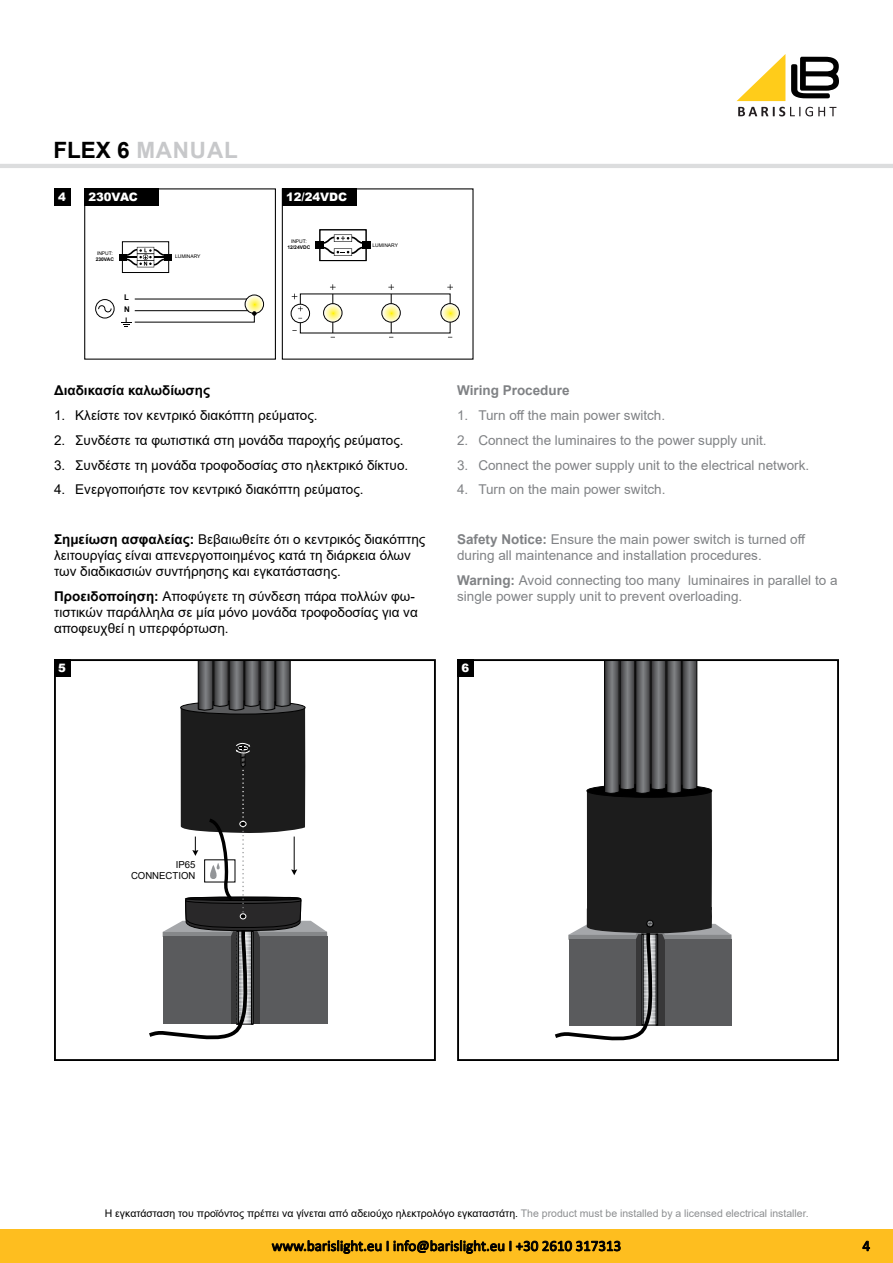
<style>
.page{position:relative;width:893px;height:1263px;background:#fff}
.page>*{position:absolute;margin:0;border:0;box-sizing:border-box;transform-origin:0 0}
.t1{font:700 22.5px "Arial";color:#c7c8ca}
.t2{font:15px "Calibri";color:#000}
.t3{font:13.5px/16.2px "Arial";color:#000}
.t4{font:13.5px/16.2px "Arial";color:#808285}
.t5{font:700 13.5px "Arial";color:#000}
.t6{font:700 13.5px "Arial";color:#808285}
.t7{font:900 11.55px "Arial";color:#fff}
.t8{font:10.5px "Arial";color:#000}
.t9{font:9.6px/11.6px "Arial";color:#000;text-align:right}
.t10{font:700 7.8px "Arial";color:#000}
.t11{font:4.95px "Arial";color:#000}
.t12{font:700 4.95px "Arial";color:#000}
.s1{color:#000}
.s2{font-weight:700}
.s3{color:#8d8f91}
</style>
<div class="page">
<svg style="left:738px;top:107px;width:98px;height:9px"></svg>
<svg style="left:791px;top:57px;width:48px;height:41px"></svg>
<svg style="left:737px;top:54px;width:48px;height:47px"></svg>
<div style="left:0;top:1229px;width:893px;height:34px;background:#febe1f"></div>
<svg style="left:272px;top:1240px;width:109px;height:13px"></svg>
<svg style="left:394px;top:1240px;width:110px;height:13px"></svg>
<svg style="left:510px;top:1241px;width:110px;height:10px"></svg>
<hr style="left:0;top:164px;width:893px;height:4px;background:#dcddde">
<svg style="left:863px;top:1240px;width:7px;height:11px"></svg>
<svg style="left:292px;top:284px;width:161px;height:54px"></svg>
<div style="left:291px;top:304px;width:19px;height:19px;border:1px solid #000;border-radius:50%"></div>
<svg style="left:324px;top:304px;width:18px;height:18px"></svg>
<div style="left:323px;top:303px;width:19px;height:20px;border:1px solid #000;border-radius:50%"></div>
<svg style="left:382px;top:304px;width:18px;height:18px"></svg>
<div style="left:381px;top:303px;width:20px;height:20px;border:1px solid #000;border-radius:50%"></div>
<svg style="left:441px;top:304px;width:18px;height:18px"></svg>
<div style="left:440px;top:303px;width:20px;height:20px;border:1px solid #000;border-radius:50%"></div>
<div style="left:316px;top:242px;width:8px;height:7px;background:#000"></div>
<div style="left:362px;top:242px;width:8px;height:7px;background:#000"></div>
<svg style="left:322px;top:234px;width:42px;height:22px"></svg>
<div style="left:319px;top:229px;width:48px;height:32px;border:1px solid #000"></div>
<div style="left:119px;top:254px;width:8px;height:7px;background:#000"></div>
<div style="left:164px;top:254px;width:8px;height:7px;background:#000"></div>
<svg style="left:127px;top:247px;width:37px;height:20px"></svg>
<div style="left:95px;top:299px;width:20px;height:19px;border:1px solid #000;border-radius:50%"></div>
<svg style="left:98px;top:305px;width:14px;height:8px"></svg>
<div style="left:122px;top:241px;width:47px;height:32px;border:1px solid #000"></div>
<hr style="left:135px;top:299px;width:118px;height:1px;background:#000">
<hr style="left:135px;top:310px;width:118px;height:1px;background:#000">
<svg style="left:245px;top:295px;width:19px;height:18px"></svg>
<div style="left:245px;top:294px;width:19px;height:20px;border:1px solid #000;border-radius:50%"></div>
<svg style="left:121px;top:311px;width:136px;height:16px"></svg>
<div style="left:84px;top:188px;width:192px;height:172px;border:1px solid #000"></div>
<div style="left:282px;top:188px;width:74px;height:18px;background:#000"></div>
<div style="left:84px;top:188px;width:75px;height:18px;background:#000"></div>
<div style="left:54px;top:188px;width:16px;height:18px;background:#000"></div>
<div style="left:54px;top:659px;width:16px;height:17px;background:#000"></div>
<div style="left:457px;top:659px;width:17px;height:17px;background:#000"></div>
<svg style="left:149px;top:662px;width:178px;height:378px"></svg>
<div style="left:54px;top:659px;width:382px;height:402px;border:2px solid #000"></div>
<svg style="left:555px;top:662px;width:177px;height:379px"></svg>
<div style="left:457px;top:659px;width:382px;height:402px;border:2px solid #000"></div>
<h1 class="t1" style="left:53px;top:134px;width:186px"><span class="s1">FLEX 6</span> MANUAL</h1>
<p class="t7" style="left:58px;top:189px;width:9px">4</p>
<p class="t7" style="left:88px;top:189px;width:51px">230VAC</p>
<p class="t7" style="left:286px;top:189px;width:63px">12/24VDC</p>
<p class="t11" style="left:97px;top:250px;width:17px">INPUT:</p>
<p class="t12" style="left:96px;top:256px;width:20px">230VAC</p>
<p class="t10" style="left:124px;top:292px;width:6px">L</p>
<p class="t10" style="left:124px;top:304px;width:7px">N</p>
<p class="t11" style="left:175px;top:253px;width:27px">LUMINARY</p>
<p class="t11" style="left:291px;top:238px;width:17px">INPUT:</p>
<p class="t12" style="left:287px;top:244px;width:24px">12/24VDC</p>
<p class="t11" style="left:372px;top:241px;width:27px">LUMINARY</p>
<p class="t5" style="left:54px;top:381px;width:158px">Διαδικασία καλωδίωσης</p>
<p class="t3" style="left:54px;top:407px;width:265px">1. Κλείστε τον κεντρικό διακόπτη ρεύματος.</p>
<p class="t3" style="left:54px;top:432px;width:351px">2. Συνδέστε τα φωτιστικά στη μονάδα παροχής ρεύματος.</p>
<p class="t3" style="left:54px;top:457px;width:356px">3. Συνδέστε τη μονάδα τροφοδοσίας στο ηλεκτρικό δίκτυο.</p>
<p class="t3" style="left:54px;top:481px;width:311px">4. Ενεργοποιήστε τον κεντρικό διακόπτη ρεύματος.</p>
<p class="t3" style="left:54px;top:531px;width:373px"><span class="s2">Σημείωση ασφαλείας:</span> Βεβαιωθείτε ότι ο κεντρικός διακόπτης λειτουργίας είναι απενεργοποιημένος κατά τη διάρκεια όλων των διαδικασιών συντήρησης και εγκατάστασης.</p>
<p class="t3" style="left:54px;top:588px;width:365px"><span class="s2">Προειδοποίηση:</span> Αποφύγετε τη σύνδεση πάρα πολλών φω&shy;τιστικών παράλληλα σε μία μόνο μονάδα τροφοδοσίας για να αποφευχθεί η υπερφόρτωση.</p>
<p class="t6" style="left:457px;top:381px;width:114px">Wiring Procedure</p>
<p class="t4" style="left:457px;top:407px;width:210px">1. Turn off the main power switch.</p>
<p class="t4" style="left:457px;top:432px;width:311px">2. Connect the luminaires to the power supply unit.</p>
<p class="t4" style="left:457px;top:457px;width:354px">3. Connect the power supply unit to the electrical network.</p>
<p class="t4" style="left:457px;top:481px;width:210px">4. Turn on the main power switch.</p>
<p class="t4" style="left:457px;top:531px;width:350px"><span class="s2">Safety Notice:</span> Ensure the main power switch is turned off during all maintenance and installation procedures.</p>
<p class="t4" style="left:457px;top:572px;width:382px"><span class="s2">Warning:</span> Avoid connecting too many luminaires in parallel to a single power supply unit to prevent overloading.</p>
<p class="t7" style="left:58px;top:659px;width:9px">5</p>
<p class="t7" style="left:461px;top:659px;width:9px">6</p>
<p class="t9" style="left:131px;top:858px;width:66px">IP65<br>CONNECTION</p>
<p class="t8" style="left:105px;top:1206px;width:705px">H εγκατάσταση του προϊόντος πρέπει να γίνεται από αδειούχο ηλεκτρολόγο εγκαταστάτη. <span class="s3">The product must be installed by a licensed electrical installer.</span></p>
<p class="t2" style="left:272px;top:1235px;width:351px">www.barislight.eu I info@barislight.eu Ι +30 2610 317313</p>
<p class="t2" style="left:862px;top:1235px;width:9px">4</p>
</div>
